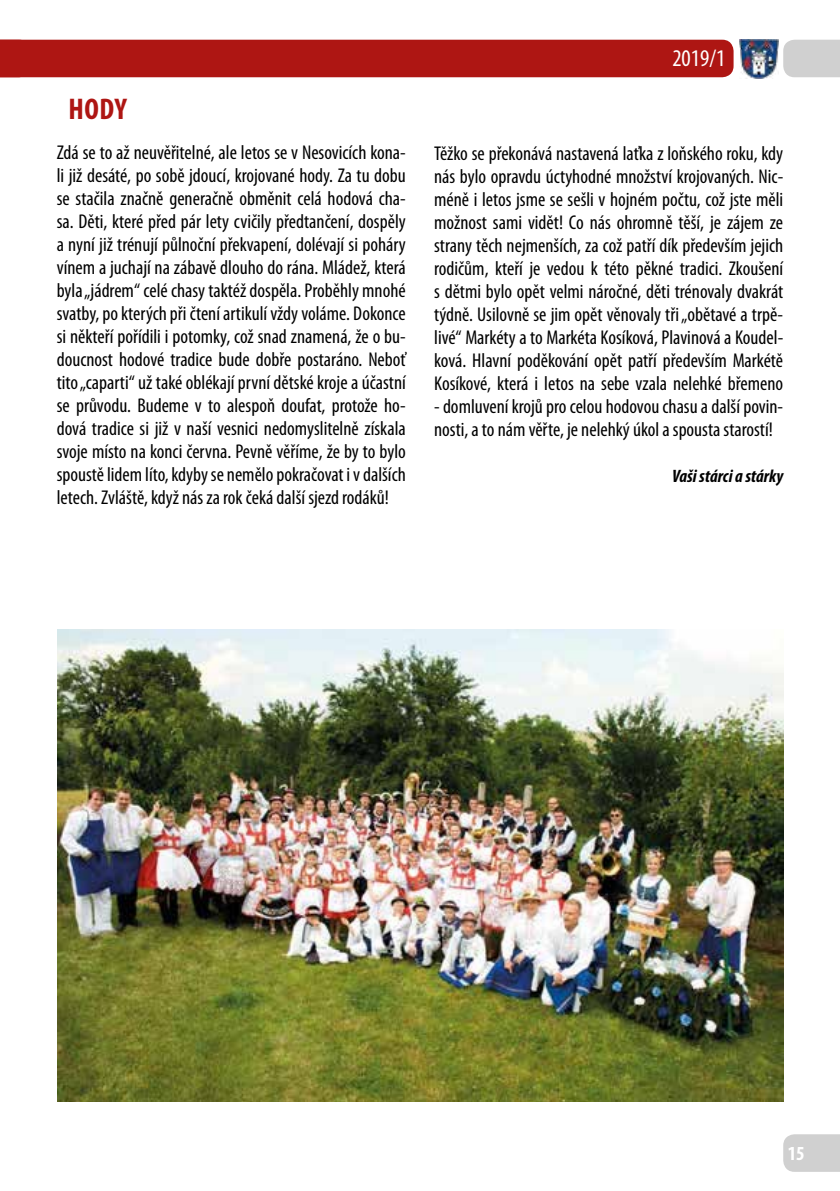
<style>
.page{position:relative;width:840px;height:1191px;background:#fff}
.page>*{position:absolute;margin:0;border:0;box-sizing:border-box;transform-origin:0 0}
.t1{font:700 condensed 30px "Myriad Pro";color:#ae1613}
.t2{font:condensed 24px "Myriad Pro";color:#fff}
.t3{font:condensed 20px/23px "Myriad Pro";color:#000;text-align:justify}
.t4{font:700 condensed 20px "Myriad Pro";color:#fff}
.t5{font:italic 700 condensed 18px "Myriad Pro";color:#000}
</style>
<div class="page">
<img style="left:739px;top:40px;width:39px;height:38px">
<div style="left:783px;top:40px;width:56px;height:37px;background:#d0d0d0"></div>
<div style="left:783px;top:1134px;width:56px;height:37px;background:#d0d0d0"></div>
<div style="left:0;top:40px;width:733px;height:37px;background:#ae1613"></div>
<img style="left:58px;top:629px;width:724px;height:472px">
<p class="t2" style="left:672px;top:44px;width:54px">2019/1</p>
<h1 class="t1" style="left:68px;top:90px;width:60px">HODY</h1>
<p class="t3" style="left:57px;top:141px;width:350px">Zdá se to až neuvěřitelné, ale letos se v Nesovicích kona&shy;li již desáté, po sobě jdoucí, krojované hody. Za tu dobu se stačila značně generačně obměnit celá hodová cha&shy;sa. Děti, které před pár lety cvičily předtančení, dospěly a nyní již trénují půlnoční překvapení, dolévají si poháry vínem a juchají na zábavě dlouho do rána. Mládež, která byla „jádrem“ celé chasy taktéž dospěla. Proběhly mnohé svatby, po kterých při čtení artikulí vždy voláme. Dokonce si někteří pořídili i potomky, což snad znamená, že o bu&shy;doucnost hodové tradice bude dobře postaráno. Neboť tito „caparti“ už také oblékají první dětské kroje a účastní se průvodu. Budeme v to alespoň doufat, protože ho&shy;dová tradice si již v naší vesnici nedomyslitelně získala svoje místo na konci června. Pevně věříme, že by to bylo spoustě lidem líto, kdyby se nemělo pokračovat i v dalších letech. Zvláště, když nás za rok čeká další sjezd rodáků!</p>
<p class="t3" style="left:434px;top:141px;width:350px">Těžko se překonává nastavená laťka z loňského roku, kdy nás bylo opravdu úctyhodné množství krojovaných. Nic&shy;méně i letos jsme se sešli v hojném počtu, což jste měli možnost sami vidět! Co nás ohromně těší, je zájem ze strany těch nejmenších, za což patří dík především jejich rodičům, kteří je vedou k této pěkné tradici. Zkoušení s dětmi bylo opět velmi náročné, děti trénovaly dvakrát týdně. Usilovně se jim opět věnovaly tři „obětavé a trpě&shy;livé“ Markéty a to Markéta Kosíková, Plavinová a Koudel&shy;ková. Hlavní poděkování opět patří především Markétě Kosíkové, která i letos na sebe vzala nelehké břemeno</p>
<p class="t3" style="left:434px;top:394px;width:350px">- domluvení krojů pro celou hodovou chasu a další povin&shy;nosti, a to nám věřte, je nelehký úkol a spousta starostí!</p>
<p class="t5" style="left:671px;top:464px;width:113px">Vaši stárci a stárky</p>
<p class="t4" style="left:787px;top:1140px;width:19px">15</p>
</div>
